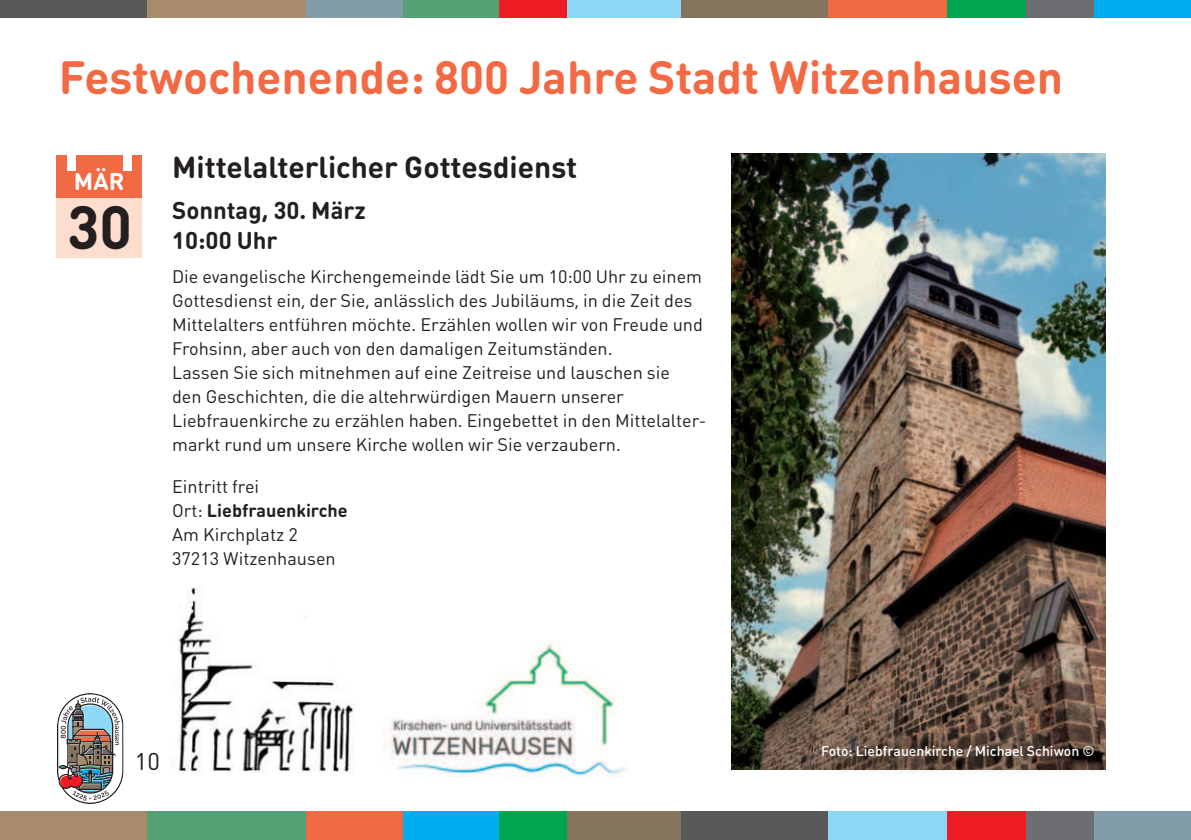
<style>
.page{position:relative;width:1191px;height:840px;background:#fff}
.page>*{position:absolute;margin:0;border:0;box-sizing:border-box;transform-origin:0 0}
.t1{font:700 30px "DIN Round Pro";color:#231f20}
.t2{font:700 23px "DIN Round Pro";color:#f26a44}
.t3{font:700 15px "DIN Round Pro";color:#231f20}
.t4{font:700 12px "DIN Round Pro";color:#231f20}
.t5{font:700 12px "DIN Round Pro";color:#fff}
.t6{font:12px "DIN Round Pro";color:#231f20}
.t7{font:9px "DIN Round Pro";color:#231f20}
.t8{font:700 9px "DIN Round Pro";color:#231f20}
.t9{font:500 7px "DIN Round Pro";color:#fff}
.s1{font-weight:400}
</style>
<div class="page">
<div style="left:57px;top:155px;width:85px;height:43px;background:#f26a44"></div>
<div style="left:57px;top:198px;width:85px;height:59px;background:#fdddcd"></div>
<div style="left:67px;top:153px;width:9px;height:17px;background:#fff"></div>
<div style="left:123px;top:153px;width:8px;height:17px;background:#fff"></div>
<div style="left:680px;top:0;width:148px;height:17px;background:#86755e"></div>
<div style="left:499px;top:0;width:68px;height:17px;background:#ee1d23"></div>
<div style="left:403px;top:0;width:96px;height:17px;background:#53a174"></div>
<div style="left:567px;top:0;width:113px;height:17px;background:#8dd7f7"></div>
<div style="left:306px;top:0;width:97px;height:17px;background:#839ca9"></div>
<div style="left:828px;top:0;width:119px;height:17px;background:#f26a44"></div>
<div style="left:947px;top:0;width:79px;height:17px;background:#00a54f"></div>
<div style="left:1026px;top:0;width:68px;height:17px;background:#6d6e71"></div>
<div style="left:1094px;top:0;width:97px;height:17px;background:#00aeef"></div>
<div style="left:0;top:0;width:147px;height:17px;background:#57585a"></div>
<div style="left:147px;top:0;width:159px;height:17px;background:#a78b6b"></div>
<div style="left:680px;top:811px;width:148px;height:28px;background:#57585a"></div>
<div style="left:499px;top:811px;width:68px;height:28px;background:#00a54f"></div>
<div style="left:403px;top:811px;width:96px;height:28px;background:#00aeef"></div>
<div style="left:567px;top:811px;width:113px;height:28px;background:#86755e"></div>
<div style="left:306px;top:811px;width:97px;height:28px;background:#f26a44"></div>
<div style="left:828px;top:811px;width:119px;height:28px;background:#8dd7f7"></div>
<div style="left:947px;top:811px;width:79px;height:28px;background:#ee1d23"></div>
<div style="left:1026px;top:811px;width:68px;height:28px;background:#6d6e71"></div>
<div style="left:1094px;top:811px;width:97px;height:28px;background:#839ca9"></div>
<div style="left:0;top:811px;width:147px;height:28px;background:#a78b6b"></div>
<div style="left:147px;top:811px;width:159px;height:28px;background:#53a174"></div>
<svg style="left:57px;top:693px;width:67px;height:110px"></svg>
<img style="left:731px;top:153px;width:375px;height:615px">
<img style="left:171px;top:587px;width:183px;height:184px">
<img style="left:383px;top:640px;width:245px;height:137px">
<img style="left:810px;top:732px;width:296px;height:39px">
<h2 class="t2" style="left:59px;top:72px;width:1006px">Festwochenende: 800 Jahre Stadt Witzenhausen</h2>
<h3 class="t5" style="left:74px;top:179px;width:52px">MÄR</h3>
<h1 class="t1" style="left:67px;top:221px;width:67px">30</h1>
<h3 class="t3" style="left:172px;top:164px;width:406px">Mittelalterlicher Gottesdienst</h3>
<h3 class="t4" style="left:172px;top:208px;width:195px">Sonntag, 30. März</h3>
<h3 class="t4" style="left:172px;top:238px;width:107px">10:00 Uhr</h3>
<p class="t7" style="left:172px;top:274px;width:531px">Die evangelische Kirchengemeinde lädt Sie um 10:00 Uhr zu einem</p>
<p class="t7" style="left:172px;top:298px;width:522px">Gottesdienst ein, der Sie, anlässlich des Jubiläums, in die Zeit des</p>
<p class="t7" style="left:172px;top:322px;width:532px">Mittelalters entführen möchte. Erzählen wollen wir von Freude und</p>
<p class="t7" style="left:172px;top:346px;width:442px">Frohsinn, aber auch von den damaligen Zeitumständen.</p>
<p class="t7" style="left:172px;top:370px;width:499px">Lassen Sie sich mitnehmen auf eine Zeitreise und lauschen sie</p>
<p class="t7" style="left:172px;top:394px;width:453px">den Geschichten, die die altehrwürdigen Mauern unserer</p>
<p class="t7" style="left:172px;top:418px;width:536px">Liebfrauenkirche zu erzählen haben. Eingebettet in den Mittelalter-</p>
<p class="t7" style="left:172px;top:442px;width:450px">markt rund um unsere Kirche wollen wir Sie verzaubern.</p>
<p class="t7" style="left:172px;top:484px;width:89px">Eintritt frei</p>
<p class="t8" style="left:172px;top:508px;width:177px"><span class="s1">Ort:</span> Liebfrauenkirche</p>
<p class="t7" style="left:172px;top:532px;width:127px">Am Kirchplatz 2</p>
<p class="t7" style="left:172px;top:556px;width:165px">37213 Witzenhausen</p>
<h3 class="t6" style="left:135px;top:758px;width:27px">10</h3>
<p class="t9" style="left:821px;top:749px;width:275px">Foto: Liebfrauenkirche / Michael Schiwon ©</p>
</div>
